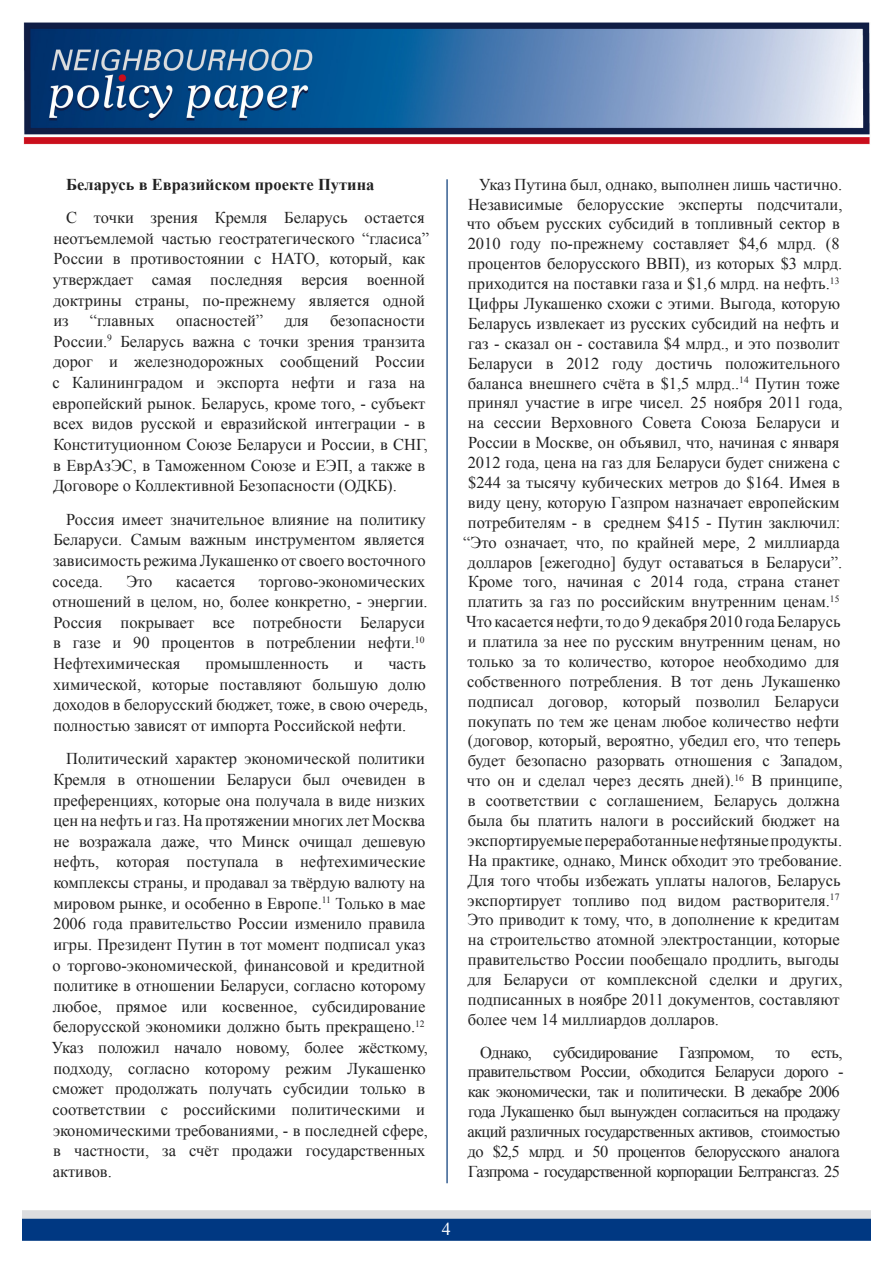
<style>
.page{position:relative;width:893px;height:1263px;background:#fff}
.page>*{position:absolute;margin:0;border:0;box-sizing:border-box;transform-origin:0 0}
.t1{font:18px "Times New Roman";color:#fff}
.Gövde_Metin{font:16.5px/20.5px "Times New Roman";color:#222}
.Gövde_Metin-2{font:16.5px/20px "Times New Roman";letter-spacing:-.04em;color:#222}
.Gövde_Başlık{font:700 16.5px "Times New Roman";color:#222}
</style>
<div class="page">
<img style="left:22px;top:1210px;width:849px;height:31px">
<img style="left:24px;top:22px;width:846px;height:122px">
<hr style="left:446px;top:179px;width:2px;height:1004px;background:#365f91">
<p class="Gövde_Başlık" style="left:66px;top:173px;width:310px">Беларусь в Евразийском проекте Путина</p>
<p class="Gövde_Metin" style="left:53px;top:207px;width:378px;text-indent:13px">C точки зрения Кремля Беларусь остается неотъемлемой частью геостратегического “гласиса” России в противостоянии с НАТО, который, как утверждает самая последняя версия военной доктрины страны, по-прежнему является одной из</p>
<p class="Gövde_Metin" style="left:52px;top:310px;width:377px;text-indent:278px">безопасности России.<sup>9</sup> Беларусь важна с точки зрения транзита дорог и железнодорожных сообщений России с Калининградом и экспорта нефти и газа на европейский рынок. Беларусь, кроме того, - субъект всех видов русской и евразийской интеграции - в Конституционном Союзе Беларуси и России, в СНГ, в ЕврАзЭС, в Таможенном Союзе и ЕЭП, а также в Договоре о Коллективной Безопасности (ОДКБ).</p>
<p class="Gövde_Metin" style="left:52px;top:509px;width:375px;text-align:justify;text-indent:14px">Россия имеет значительное влияние на политику Беларуси. Самым важным инструментом является зависимость режима Лукашенко от своего восточного соседа.</p>
<p class="Gövde_Metin" style="left:90px;top:310px;width:66px">“главных</p>
<p class="Gövde_Metin" style="left:176px;top:310px;width:89px">опасностей”</p>
<p class="Gövde_Metin" style="left:285px;top:310px;width:26px">для</p>
<p class="Gövde_Metin" style="left:126px;top:570px;width:28px">Это</p>
<p class="Gövde_Metin" style="left:176px;top:570px;width:61px">касается</p>
<p class="Gövde_Metin" style="left:52px;top:570px;width:377px;text-indent:206px">торгово-экономических отношений в целом, но, более конкретно, - энергии.<br>Россия покрывает все потребности Беларуси в газе и 90 процентов в потреблении нефти.<sup>10<br></sup>Нефтехимическая</p>
<p class="Gövde_Metin" style="left:206px;top:653px;width:125px">промышленность</p>
<p class="Gövde_Metin" style="left:354px;top:653px;width:10px">и</p>
<p class="Gövde_Metin" style="left:53px;top:653px;width:376px;text-indent:335px">часть химической, которые поставляют большую долю доходов в белорусский бюджет, тоже, в свою очередь, полностью зависят от импорта Российской нефти.</p>
<p class="Gövde_Metin" style="left:52px;top:748px;width:377px;text-indent:14px">Политический характер экономической политики Кремля в отношении Беларуси был очевиден в преференциях, которые она получала в виде низких цен на нефть и газ. На протяжении многих лет Москва не возражала даже, что Минск очищал дешевую нефть, которая поступала в нефтехимические комплексы страны, и продавал за твёрдую валюту на мировом рынке, и особенно в Европе.<sup>11</sup> Только в мае 2006 года правительство России изменило правила игры. Президент Путин в тот момент подписал указ о торгово-экономической, финансовой и кредитной политике в отношении Беларуси, согласно которому любое, прямое или косвенное, субсидирование белорусской экономики должно быть прекращено.<sup>12<br></sup>Указ положил начало новому, более жёсткому, подходу, согласно которому режим Лукашенко сможет продолжать получать субсидии только в соответствии с российскими политическими и экономическими требованиями, - в последней сфере, в частности, за счёт продажи государственных активов.</p>
<p class="Gövde_Metin" style="left:463px;top:174px;width:381px;line-height:20px;text-indent:16px">Указ Путина был, однако, выполнен лишь частично.<br>Независимые белорусские эксперты подсчитали, что объем русских субсидий в топливный сектор в 2010 году по-прежнему составляет $4,6 млрд. (8 процентов белорусского ВВП), из которых $3 млрд. приходится на поставки газа и $1,6 млрд. на нефть.<sup>13<br></sup>Цифры Лукашенко схожи с этими. Выгода, которую Беларусь извлекает из русских субсидий на нефть и газ - сказал он - составила $4 млрд., и это позволит Беларуси в 2012 году достичь положительного баланса внешнего счёта в $1,5 млрд..<sup>14</sup> Путин тоже принял участие в игре чисел. 25 ноября 2011 года, на сессии Верховного Совета Союза Беларуси и России в Москве, он объявил, что, начиная с января 2012 года, цена на газ для Беларуси будет снижена с $244 за тысячу кубических метров до $164. Имея в виду цену, которую Газпром назначает европейским потребителям - в среднем $415 - Путин заключил: “Это означает, что, по крайней мере, 2 миллиарда долларов [ежегодно] будут оставаться в Беларуси”.<br>Кроме того, начиная с 2014 года, страна станет платить за газ по российским внутренним ценам.<sup>15<br></sup>Что касается нефти, то до 9 декабря 2010 года Беларусь и платила за нее по русским внутренним ценам, но только за то количество, которое необходимо для собственного потребления. В тот день Лукашенко подписал договор, который позволил Беларуси покупать по тем же ценам любое количество нефти (договор, который, вероятно, убедил его, что теперь будет безопасно разорвать отношения с Западом, что он и сделал через десять дней).<sup>16</sup> В принципе, в соответствии с соглашением, Беларусь должна была бы платить налоги в российский бюджет на экспортируемые переработанные нефтяные продукты.<br>На практике, однако, Минск обходит это требование.<br>Для того чтобы избежать уплаты налогов, Беларусь экспортирует топливо под видом растворителя.<sup>17<br></sup>Это приводит к тому, что, в дополнение к кредитам на строительство атомной электростанции, которые правительство России пообещало продлить, выгоды для Беларуси от комплексной сделки и других, подписанных в ноябре 2011 документов, составляют более чем 14 миллиардов долларов.</p>
<p class="Gövde_Metin" style="left:480px;top:1041px;width:53px">Однако,</p>
<p class="Gövde_Metin-2" style="left:553px;top:1042px;width:106px">субсидирование</p>
<p class="Gövde_Metin-2" style="left:679px;top:1042px;width:76px">Газпромом,</p>
<p class="Gövde_Metin" style="left:775px;top:1041px;width:16px">то</p>
<p class="Gövde_Metin-2" style="left:467px;top:1042px;width:378px;text-indent:344px">есть, правительством России, обходится Беларуси дорого - как экономически, так и политически. В декабре 2006 года Лукашенко был вынужден согласиться на продажу акций различных государственных активов, стоимостью до $2,5 млрд. и 50 процентов белорусского аналога Газпрома - государственной корпорации Белтрансгаз. 25</p>
<p class="t1" style="left:442px;top:1217px;width:10px">4</p>
</div>
